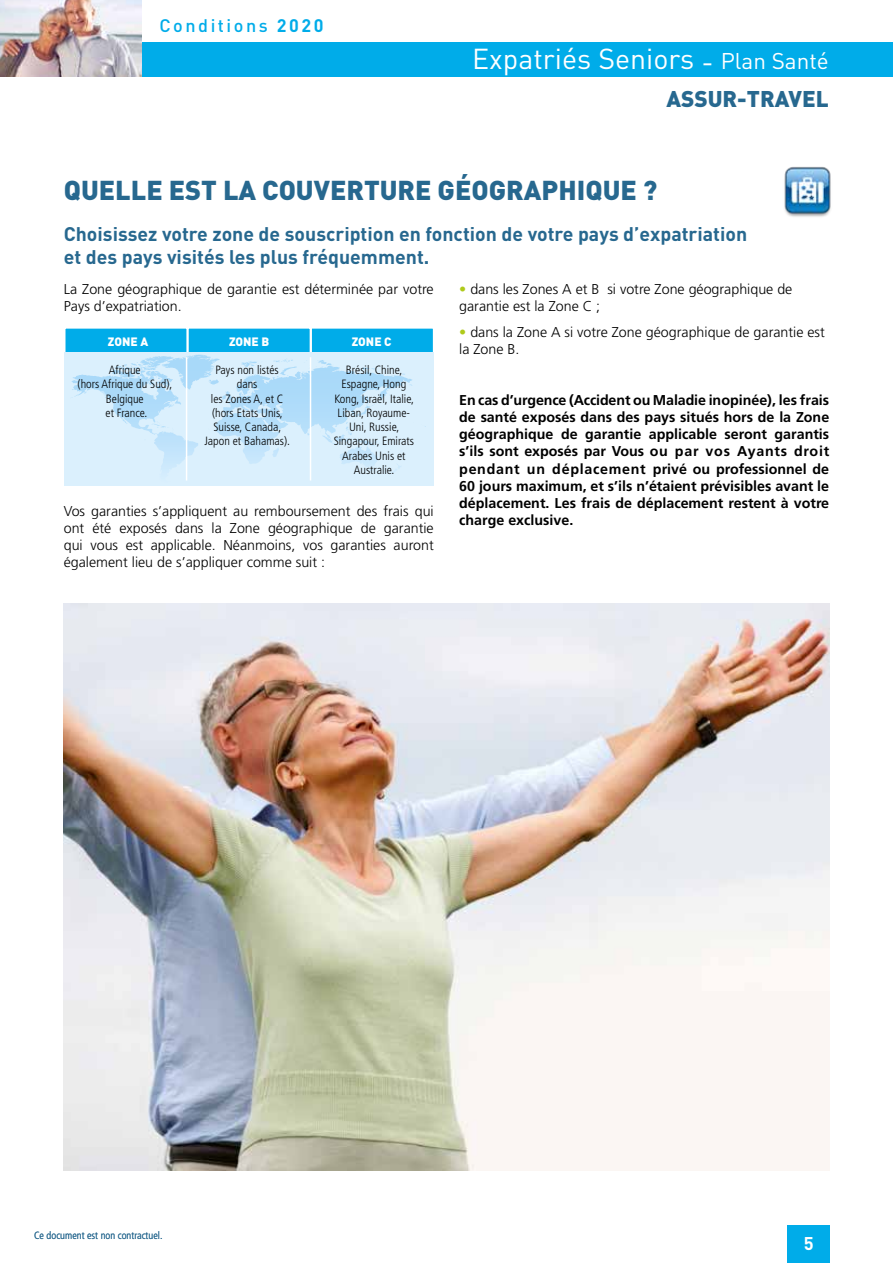
<style>
.page{position:relative;width:893px;height:1263px;background:#fff}
.page>*{position:absolute;margin:0;border:0;box-sizing:border-box;transform-origin:0 0}
.t1{font:28.5px "DIN";color:#fff}
.t2{font:900 27px "DIN";color:#27688f}
.t3{font:900 22.5px "DIN";color:#27688f}
.t4{font:700 19.5px/23.4px "DIN";color:#27688f}
.t5{font:700 18.15px "DIN";color:#fff}
.t6{font:500 18px "DIN";letter-spacing:.14em;color:#00ace9}
.t7{font:300 14.25px/17.1px "Frutiger LT Std";color:#000}
.t8{font:700 14.25px/17.1px "Frutiger LT Std";color:#000;text-align:justify}
.t9{font:300 condensed 12px/14.2px "Frutiger LT Std";color:#000;text-align:center}
.t10{font:900 12px "DIN";color:#fff}
.t11{font:300 condensed 10.5px "Frutiger LT Std";color:#27688f}
.s1{font-weight:700}
.s2{font-size:22.5px}
.s3{color:#afca1a}
</style>
<div class="page">
<div style="left:64px;top:327px;width:124px;height:61px;background:#00ace9;border:2px solid #fff"></div>
<div style="left:187px;top:327px;width:124px;height:61px;background:#00ace9;border:2px solid #fff"></div>
<div style="left:310px;top:327px;width:125px;height:61px;background:#00ace9;border:2px solid #fff"></div>
<svg style="left:65px;top:352px;width:369px;height:134px;fill:#dbf0fd"></svg>
<svg style="left:276px;top:385px;width:121px;height:31px"></svg>
<img style="left:64px;top:604px;width:765px;height:567px">
<img style="left:784px;top:167px;width:47px;height:50px">
<div style="left:0;top:43px;width:893px;height:34px;background:#00ace9"></div>
<div style="left:787px;top:1225px;width:42px;height:38px;background:#00ace9"></div>
<hr style="left:186px;top:357px;width:1px;height:123px;background:#fff">
<hr style="left:310px;top:357px;width:1px;height:123px;background:#fff">
<img style="left:0;top:0;width:141px;height:77px">
<p class="t6" style="left:159px;top:14px;width:166px">Conditions <span class="s1">2020</span></p>
<h1 class="t1" style="left:472px;top:41px;width:358px">Expatriés Seniors - <span class="s2">Plan Santé</span></h1>
<h3 class="t3" style="left:666px;top:84px;width:164px">ASSUR-TRAVEL</h3>
<h2 class="t2" style="left:64px;top:172px;width:595px">QUELLE EST LA COUVERTURE GÉOGRAPHIQUE ?</h2>
<h3 class="t4" style="left:64px;top:221px;width:685px">Choisissez votre zone de souscription en fonction de votre pays d’expatriation et des pays visités les plus fréquemment.</h3>
<p class="t7" style="left:64px;top:281px;width:371px">La Zone géographique de garantie est déterminée par votre<br>Pays d’expatriation.</p>
<p class="t10" style="left:108px;top:333px;width:42px">ZONE A</p>
<p class="t10" style="left:229px;top:333px;width:42px">ZONE B</p>
<p class="t10" style="left:352px;top:333px;width:41px">ZONE C</p>
<p class="t9" style="left:78px;top:363px;width:96px">Afrique<br>(hors Afrique du Sud),<br>Belgique<br>et France.</p>
<p class="t9" style="left:334px;top:363px;width:82px">Brésil, Chine,<br>Espagne, Hong<br>Kong, Israël, Italie,<br>Liban, Royaume-<br>Uni, Russie,<br>Singapour, Emirats<br>Arabes Unis et<br>Australie.</p>
<p class="t9" style="left:205px;top:363px;width:87px">Pays non listés dans<br>les Zones A, et C (hors Etats Unis,<br>Suisse, Canada,<br>Japon et Bahamas).</p>
<p class="t7" style="left:64px;top:503px;width:371px;text-align:justify">Vos garanties s’appliquent au remboursement des frais qui ont été exposés dans la Zone géographique de garantie qui vous est applicable. Néanmoins, vos garanties auront également lieu de s’appliquer comme suit :</p>
<p class="t7" style="left:459px;top:281px;width:335px"><span class="s3">•</span> dans les Zones A et B si votre Zone géographique de garantie est la Zone C ;</p>
<p class="t7" style="left:459px;top:324px;width:367px"><span class="s3">•</span> dans la Zone A si votre Zone géographique de garantie est la Zone B.</p>
<p class="t8" style="left:459px;top:392px;width:371px">En cas d’urgence (Accident ou Maladie inopinée), les frais de santé exposés dans des pays situés hors de la Zone géographique de garantie applicable seront garantis s’ils sont exposés par Vous ou par vos Ayants droit pendant un déplacement privé ou professionnel de 60 jours maximum, et s’ils n’étaient prévisibles avant le déplacement. Les frais de déplacement restent à votre charge exclusive.</p>
<p class="t11" style="left:34px;top:1229px;width:130px">Ce document est non contractuel.</p>
<p class="t5" style="left:804px;top:1231px;width:11px">5</p>
</div>
